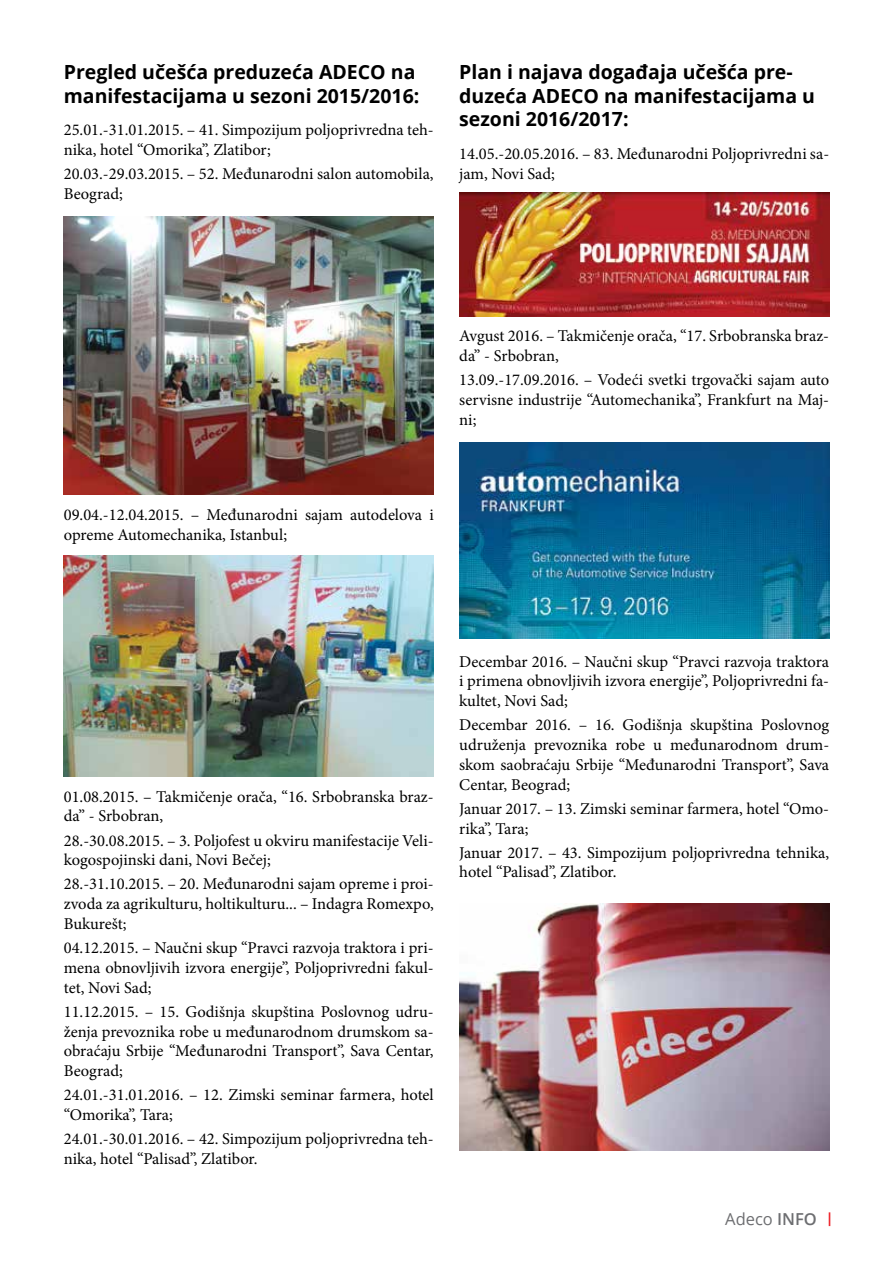
<style>
.page{position:relative;width:893px;height:1263px;background:#fff}
.page>*{position:absolute;margin:0;border:0;box-sizing:border-box;transform-origin:0 0}
.t1{font:700 19.5px/23.4px "Open Sans";color:#000}
.t2{font:16.5px/19.8px "Minion Pro";color:#000}
.t3{font:16.5px "Open Sans";color:#6d6e71}
.s1{font-weight:600}
.s2{font-family:"Bebas Neue";color:#ed1d24}
</style>
<div class="page">
<img style="left:64px;top:555px;width:370px;height:221px">
<img style="left:459px;top:443px;width:370px;height:195px">
<img style="left:459px;top:192px;width:370px;height:125px">
<img style="left:64px;top:217px;width:370px;height:277px">
<img style="left:459px;top:904px;width:370px;height:246px">
<p class="t1" style="left:64px;top:60px;width:357px">Pregled učešća preduzeća ADECO na manifestacijama u sezoni 2015/2016:</p>
<p class="t2" style="left:64px;top:120px;width:371px">25.01.-31.01.2015. – 41. Simpozijum poljoprivredna teh&shy;nika, hotel “Omorika”, Zlatibor;</p>
<p class="t2" style="left:64px;top:164px;width:371px">20.03.-29.03.2015. – 52. Međunarodni salon automobila,<br>Beograd;</p>
<p class="t1" style="left:459px;top:60px;width:357px">Plan i najava događaja učešća pre&shy;duzeća ADECO na manifestacijama u sezoni 2016/2017:</p>
<p class="t2" style="left:459px;top:144px;width:371px">14.05.-20.05.2016. – 83. Međunarodni Poljoprivredni sa&shy;jam, Novi Sad;</p>
<p class="t2" style="left:459px;top:326px;width:371px">Avgust 2016. – Takmičenje orača, “17. Srbobranska braz&shy;da” - Srbobran,</p>
<p class="t2" style="left:459px;top:370px;width:371px;text-align:justify">13.09.-17.09.2016. – Vodeći svetki trgovački sajam auto servisne industrije “Automechanika”, Frankfurt na Maj&shy;ni;</p>
<p class="t2" style="left:64px;top:505px;width:371px">09.04.-12.04.2015. – Međunarodni sajam autodelova i opreme Automechanika, Istanbul;</p>
<p class="t2" style="left:64px;top:786px;width:371px">01.08.2015. – Takmičenje orača, “16. Srbobranska braz&shy;da” - Srbobran,</p>
<p class="t2" style="left:64px;top:830px;width:371px">28.-30.08.2015. – 3. Poljofest u okviru manifestacije Veli&shy;kogospojinski dani, Novi Bečej;</p>
<p class="t2" style="left:64px;top:874px;width:371px;text-align:justify">28.-31.10.2015. – 20. Međunarodni sajam opreme i proi&shy;zvoda za agrikulturu, holtikulturu... – Indagra Romexpo, Bukurešt;</p>
<p class="t2" style="left:64px;top:938px;width:371px;text-align:justify">04.12.2015. – Naučni skup “Pravci razvoja traktora i pri&shy;mena obnovljivih izvora energije”, Poljoprivredni fakul&shy;tet, Novi Sad;</p>
<p class="t2" style="left:64px;top:1002px;width:371px;text-align:justify">11.12.2015. – 15. Godišnja skupština Poslovnog udru&shy;ženja prevoznika robe u međunarodnom drumskom sa&shy;obraćaju Srbije “Međunarodni Transport”, Sava Centar, Beograd;</p>
<p class="t2" style="left:64px;top:1085px;width:371px">24.01.-31.01.2016. – 12. Zimski seminar farmera, hotel “Omorika”, Tara;</p>
<p class="t2" style="left:64px;top:1129px;width:371px">24.01.-30.01.2016. – 42. Simpozijum poljoprivredna teh&shy;nika, hotel “Palisad”, Zlatibor.</p>
<p class="t2" style="left:459px;top:651px;width:371px;text-align:justify">Decembar 2016. – Naučni skup “Pravci razvoja traktora i primena obnovljivih izvora energije”, Poljoprivredni fa&shy;kultet, Novi Sad;</p>
<p class="t2" style="left:459px;top:715px;width:371px;text-align:justify">Decembar 2016. – 16. Godišnja skupština Poslovnog udruženja prevoznika robe u međunarodnom drum&shy;skom saobraćaju Srbije “Međunarodni Transport”, Sava Centar, Beograd;</p>
<p class="t2" style="left:459px;top:799px;width:371px">Januar 2017. – 13. Zimski seminar farmera, hotel “Omo&shy;rika”, Tara;</p>
<p class="t2" style="left:459px;top:842px;width:371px">Januar 2017. – 43. Simpozijum poljoprivredna tehnika, hotel “Palisad”, Zlatibor.</p>
<p class="t3" style="left:725px;top:1207px;width:110px">Adeco <span class="s1">INFO</span> <span class="s2">|</span></p>
</div>
